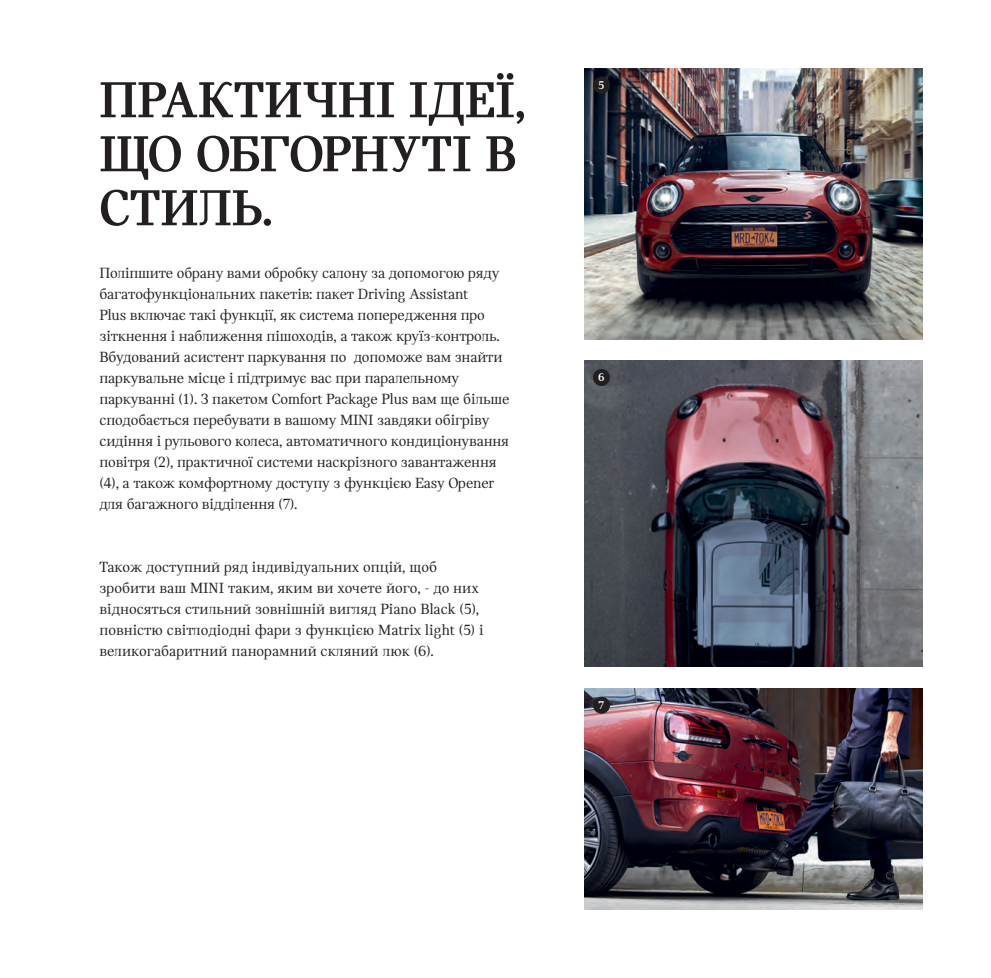
<style>
.page{position:relative;width:991px;height:978px;background:#fff}
.page>*{position:absolute;margin:0;border:0;box-sizing:border-box;transform-origin:0 0}
.Head_36{font:700 54px/54px "MINI Serif";color:#231f20}
.Copy_10_5{font:15.75px/21px "MINI Serif";letter-spacing:-.01em;color:#231f20}
.t1{font:700 12px "MINI Serif";color:#fff}
</style>
<div class="page">
<img style="left:584px;top:360px;width:339px;height:307px">
<img style="left:584px;top:688px;width:339px;height:222px">
<img style="left:584px;top:68px;width:339px;height:271px">
<div style="left:593px;top:77px;width:17px;height:17px;background:#231f20;border-radius:50%"></div>
<div style="left:593px;top:369px;width:17px;height:17px;background:#231f20;border-radius:50%"></div>
<div style="left:593px;top:697px;width:17px;height:17px;background:#231f20;border-radius:50%"></div>
<p class="Head_36" style="left:99px;top:72px;width:428px">ПРАКТИЧНІ ІДЕЇ,<br>ЩО ОБГОРНУТІ В<br>СТИЛЬ.</p>
<p class="Copy_10_5" style="left:99px;top:262px;width:405px">Поліпшите обрану вами обробку салону за допомогою ряду багатофункціональних пакетів: пакет Driving Assistant<br>Plus включає такі функції, як система попередження про зіткнення і наближення пішоходів, а також круїз-контроль.<br>Вбудований асистент паркування по допоможе вам знайти</p>
<p class="Copy_10_5" style="left:99px;top:367px;width:411px">паркувальне місце і підтримує вас при паралельному паркуванні (1). З пакетом Comfort Package Plus вам ще більше сподобається перебувати в вашому MINI завдяки обігріву сидіння і рульового колеса, автоматичного кондиціонування повітря (2), практичної системи наскрізного завантаження (4), а також комфортному доступу з функцією Easy Opener для багажного відділення (7).</p>
<p class="Copy_10_5" style="left:99px;top:556px;width:386px">Також доступний ряд індивідуальних опцій, щоб зробити ваш MINI таким, яким ви хочете його, - до них відносяться стильний зовнішній вигляд Piano Black (5), повністю світлодіодні фари з функцією Matrix light (5) і великогабаритний панорамний скляний люк (6).</p>
<p class="t1" style="left:598px;top:78px;width:8px">5</p>
<p class="t1" style="left:598px;top:371px;width:8px">6</p>
<p class="t1" style="left:598px;top:698px;width:8px">7</p>
</div>
